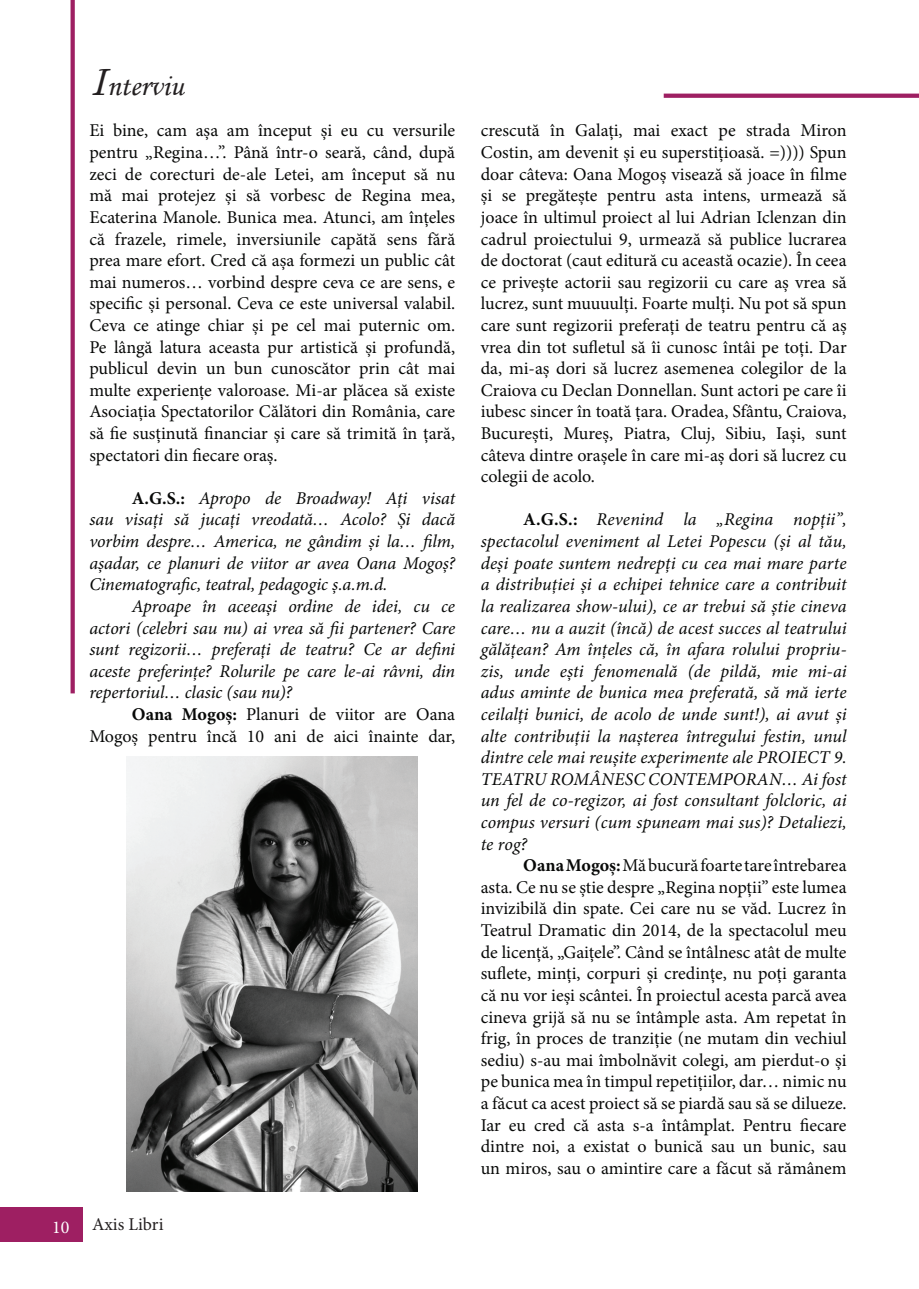
<style>
.page{position:relative;width:919px;height:1289px;background:#fff}
.page>*{position:absolute;margin:0;border:0;box-sizing:border-box;transform-origin:0 0}
.t1{font:30px "Monotype Corsiva";color:#231f20}
.t2{font:18px/21.6px "Minion Pro";color:#080908;text-align:justify}
.t3{font:italic 18px/21.6px "Minion Pro";letter-spacing:-.005em;color:#080908;text-align:justify}
.t4{font:18px "Minion Pro";letter-spacing:-.005em;color:#231f20}
.t5{font:18px "Minion Pro";color:#fff}
.s1{font-size:45px}
.s2{font-weight:700;font-style:normal}
.s3{font-weight:700}
</style>
<div class="page">
<div style="left:0;top:1207px;width:83px;height:35px;background:#9e1f62"></div>
<div style="left:70px;top:0;width:5px;height:693px;background:#9e1f62"></div>
<svg style="left:663px;top:94px;width:255px;height:4px"></svg>
<img style="left:126px;top:756px;width:292px;height:435px">
<h1 class="t1" style="left:90px;top:67px;width:95px"><span class="s1">I</span>nterviu</h1>
<p class="t2" style="left:89px;top:120px;width:367px">Ei bine, cam așa am început și eu cu versurile pentru „Regina…”. Până într-o seară, când, după zeci de corecturi de-ale Letei, am început să nu mă mai protejez și să vorbesc de Regina mea, Ecaterina Manole. Bunica mea. Atunci, am înțeles că frazele, rimele, inversiunile capătă sens fără prea mare efort. Cred că așa formezi un public cât mai numeros… vorbind despre ceva ce are sens, e specific și personal. Ceva ce este universal valabil.<br>Ceva ce atinge chiar și pe cel mai puternic om.<br>Pe lângă latura aceasta pur artistică și profundă, publicul devin un bun cunoscător prin cât mai multe experiențe valoroase. Mi-ar plăcea să existe Asociația Spectatorilor Călători din România, care să fie susținută financiar și care să trimită în țară, spectatori din fiecare oraș.</p>
<p class="t3" style="left:89px;top:487px;width:367px;text-indent:43px"><span class="s2">A.G.S.:</span> Apropo de Broadway! Ați visat sau visați să jucați vreodată… Acolo? Și dacă vorbim despre… America, ne gândim și la… film, așadar, ce planuri de viitor ar avea Oana Mogoș?<br>Cinematografic, teatral, pedagogic ș.a.m.d.</p>
<p class="t3" style="left:89px;top:595px;width:367px;text-indent:43px">Aproape în aceeași ordine de idei, cu ce actori (celebri sau nu) ai vrea să fii partener? Care sunt regizorii… preferați de teatru? Ce ar defini aceste preferințe? Rolurile pe care le-ai râvni, din repertoriul… clasic (sau nu)?</p>
<p class="t2" style="left:89px;top:703px;width:367px;text-align:right"><span class="s3">Oana Mogoș:</span> Planuri de viitor are Oana<br>Mogoș pentru încă 10 ani de aici înainte dar,</p>
<p class="t5" style="left:52px;top:1215px;width:19px">10</p>
<p class="t4" style="left:92px;top:1211px;width:73px">Axis Libri</p>
<p class="t2" style="left:480px;top:120px;width:367px">crescută în Galați, mai exact pe strada Miron Costin, am devenit și eu superstițioasă. =)))) Spun doar câteva: Oana Mogoș visează să joace în filme și se pregătește pentru asta intens, urmează să joace în ultimul proiect al lui Adrian Iclenzan din cadrul proiectului 9, urmează să publice lucrarea de doctorat (caut editură cu această ocazie). În ceea ce privește actorii sau regizorii cu care aș vrea să lucrez, sunt muuuulți. Foarte mulți. Nu pot să spun care sunt regizorii preferați de teatru pentru că aș vrea din tot sufletul să îi cunosc întâi pe toți. Dar da, mi-aș dori să lucrez asemenea colegilor de la Craiova cu Declan Donnellan. Sunt actori pe care îi iubesc sincer în toată țara. Oradea, Sfântu, Craiova, București, Mureș, Piatra, Cluj, Sibiu, Iași, sunt câteva dintre orașele în care mi-aș dori să lucrez cu colegii de acolo.</p>
<p class="t3" style="left:480px;top:509px;width:367px;text-indent:43px"><span class="s2">A.G.S.:</span> Revenind la „Regina nopții”, spectacolul eveniment al Letei Popescu (și al tău, deși poate suntem nedrepți cu cea mai mare parte a distribuției și a echipei tehnice care a contribuit la realizarea show-ului), ce ar trebui să știe cineva care… nu a auzit (încă) de acest succes al teatrului gălățean? Am înțeles că, în afara rolului propriu&shy;zis, unde ești fenomenală (de pildă, mie mi-ai adus aminte de bunica mea preferată, să mă ierte ceilalți bunici, de acolo de unde sunt!), ai avut și alte contribuții la nașterea întregului festin, unul dintre cele mai reușite experimente ale PROIECT 9.<br>TEATRU ROMÂNESC CONTEMPORAN… Ai fost un fel de co-regizor, ai fost consultant folcloric, ai compus versuri (cum spuneam mai sus)? Detaliezi, te rog?</p>
<p class="t2" style="left:480px;top:854px;width:367px;text-indent:43px"><span class="s3">Oana Mogoș:</span> Mă bucură foarte tare întrebarea asta. Ce nu se știe despre „Regina nopții” este lumea invizibilă din spate. Cei care nu se văd. Lucrez în Teatrul Dramatic din 2014, de la spectacolul meu de licență, „Gaițele”. Când se întâlnesc atât de multe suflete, minți, corpuri și credințe, nu poți garanta că nu vor ieși scântei. În proiectul acesta parcă avea cineva grijă să nu se întâmple asta. Am repetat în frig, în proces de tranziție (ne mutam din vechiul sediu) s-au mai îmbolnăvit colegi, am pierdut-o și pe bunica mea în timpul repetițiilor, dar… nimic nu a făcut ca acest proiect să se piardă sau să se dilueze.<br>Iar eu cred că asta s-a întâmplat. Pentru fiecare dintre noi, a existat o bunică sau un bunic, sau un miros, sau o amintire care a făcut să rămânem</p>
</div>
